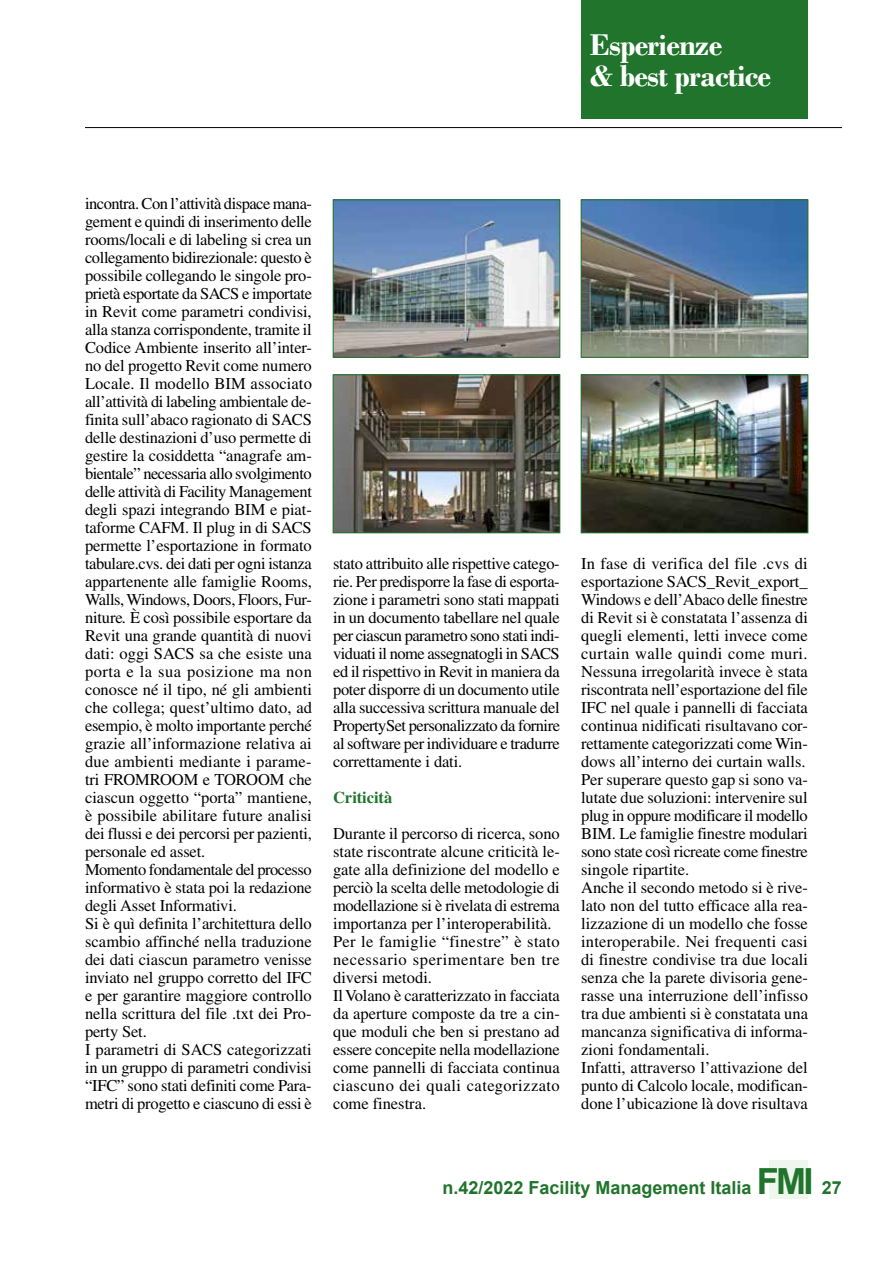
<style>
.page{position:relative;width:893px;height:1263px;background:#fff}
.page>*{position:absolute;margin:0;border:0;box-sizing:border-box;transform-origin:0 0}
.t1{font:700 36px "Arial";color:#20742b}
.t2{font:700 31.5px/31.5px "Bodoni";letter-spacing:-.025em;color:#fff}
.t3{font:700 18px "Arial";color:#20742b}
.t4{font:16.5px/18px "Times LT Std";letter-spacing:-.005em;color:#000}
.t5{font:700 16.5px "Times LT Std";letter-spacing:-.005em;color:#20742b}
.s1{font-style:italic}
.s2{font-size:18px}
</style>
<div class="page">
<div style="left:770px;top:1161px;width:38px;height:38px;background:#eef6ed"></div>
<hr style="left:85px;top:127px;width:757px;height:1px;background:#000">
<div style="left:581px;top:0;width:227px;height:119px;background:#20742b"></div>
<img style="left:335px;top:201px;width:223px;height:155px">
<div style="left:333px;top:199px;width:227px;height:159px;border:1px solid #20742b"></div>
<img style="left:583px;top:201px;width:223px;height:155px">
<div style="left:581px;top:199px;width:227px;height:159px;border:1px solid #20742b"></div>
<img style="left:335px;top:376px;width:223px;height:155px">
<div style="left:333px;top:374px;width:227px;height:159px;border:1px solid #20742b"></div>
<img style="left:583px;top:376px;width:223px;height:155px">
<div style="left:581px;top:374px;width:227px;height:159px;border:1px solid #20742b"></div>
<h2 class="t2" style="left:590px;top:29px;width:183px">Esperienze<br>&amp; best practice</h2>
<p class="t4" style="left:85px;top:194px;width:228px">incontra. Con l’attività dispace mana&shy;gement e quindi di inserimento delle rooms/locali e di labeling si crea un collegamento bidirezionale: questo è possibile collegando le singole pro&shy;prietà esportate da SACS e importate in Revit come parametri condivisi, alla stanza corrispondente, tramite il Codice Ambiente inserito all’inter&shy;no del progetto Revit come numero Locale. Il modello BIM associato all’attività di labeling ambientale de&shy;finita sull’abaco ragionato di SACS delle destinazioni d’uso permette di gestire la cosiddetta “anagrafe am&shy;bientale” necessaria allo svolgimento delle attività di Facility Management degli spazi integrando BIM e piat&shy;taforme CAFM. Il plug in di SACS permette l’esportazione in formato tabulare.cvs. dei dati per ogni istanza appartenente alle famiglie Rooms, Walls, Windows, Doors, Floors, Fur&shy;niture<span class="s1">.</span> È così possibile esportare da Revit una grande quantità di nuovi dati: oggi SACS sa che esiste una porta e la sua posizione ma non conosce né il tipo, né gli ambienti che collega; quest’ultimo dato, ad esempio, è molto importante perché grazie all’informazione relativa ai due ambienti mediante i parame&shy;tri FROMROOM e TOROOM che ciascun oggetto “porta” mantiene, è possibile abilitare future analisi dei flussi e dei percorsi per pazienti, personale ed asset.<br>Momento fondamentale del processo informativo è stata poi la redazione degli Asset Informativi.<br>Si è quì definita l’architettura dello scambio affinché nella traduzione dei dati ciascun parametro venisse inviato nel gruppo corretto del IFC e per garantire maggiore controllo nella scrittura del file .txt dei Pro&shy;perty Set.<br>I parametri di SACS categorizzati in un gruppo di parametri condivisi “IFC” sono stati definiti come Para&shy;metri di progetto e ciascuno di essi è</p>
<p class="t4" style="left:333px;top:554px;width:228px;text-align:justify">stato attribuito alle rispettive catego&shy;rie. Per predisporre la fase di esporta&shy;zione i parametri sono stati mappati in un documento tabellare nel quale per ciascun parametro sono stati indi&shy;viduati il nome assegnatogli in SACS ed il rispettivo in Revit in maniera da poter disporre di un documento utile alla successiva scrittura manuale del PropertySet personalizzato da fornire al software per individuare e tradurre correttamente i dati.</p>
<p class="t5" style="left:333px;top:787px;width:61px">Criticità</p>
<p class="t4" style="left:333px;top:824px;width:228px">Durante il percorso di ricerca, sono state riscontrate alcune criticità le&shy;gate alla definizione del modello e perciò la scelta delle metodologie di modellazione si è rivelata di estrema importanza per l’interoperabilità.<br>Per le famiglie “finestre” è stato necessario sperimentare ben tre diversi metodi.<br>Il Volano è caratterizzato in facciata da aperture composte da tre a cin&shy;que moduli che ben si prestano ad essere concepite nella modellazione come pannelli di facciata continua ciascuno dei quali categorizzato come finestra.</p>
<p class="t4" style="left:581px;top:554px;width:228px">In fase di verifica del file .cvs di esportazione SACS_Revit_export_ Windows e dell’Abaco delle finestre di Revit si è constatata l’assenza di quegli elementi, letti invece come curtain walle quindi come muri.<br>Nessuna irregolarità invece è stata riscontrata nell’esportazione del file IFC nel quale i pannelli di facciata continua nidificati risultavano cor&shy;rettamente categorizzati come Win&shy;dows all’interno dei curtain walls.<br>Per superare questo gap si sono va&shy;lutate due soluzioni: intervenire sul plug in oppure modificare il modello BIM. Le famiglie finestre modulari sono state così ricreate come finestre singole ripartite.<br>Anche il secondo metodo si è rive&shy;lato non del tutto efficace alla rea&shy;lizzazione di un modello che fosse interoperabile. Nei frequenti casi di finestre condivise tra due locali senza che la parete divisoria gene&shy;rasse una interruzione dell’infisso tra due ambienti si è constatata una mancanza significativa di informa&shy;zioni fondamentali.<br>Infatti, attraverso l’attivazione del punto di Calcolo locale, modifican&shy;done l’ubicazione là dove risultava</p>
<p class="t3" style="left:442px;top:1176px;width:311px">n.42/2022 Facility Management Italia</p>
<h1 class="t1" style="left:757px;top:1158px;width:87px">FMI <span class="s2">27</span></h1>
</div>
